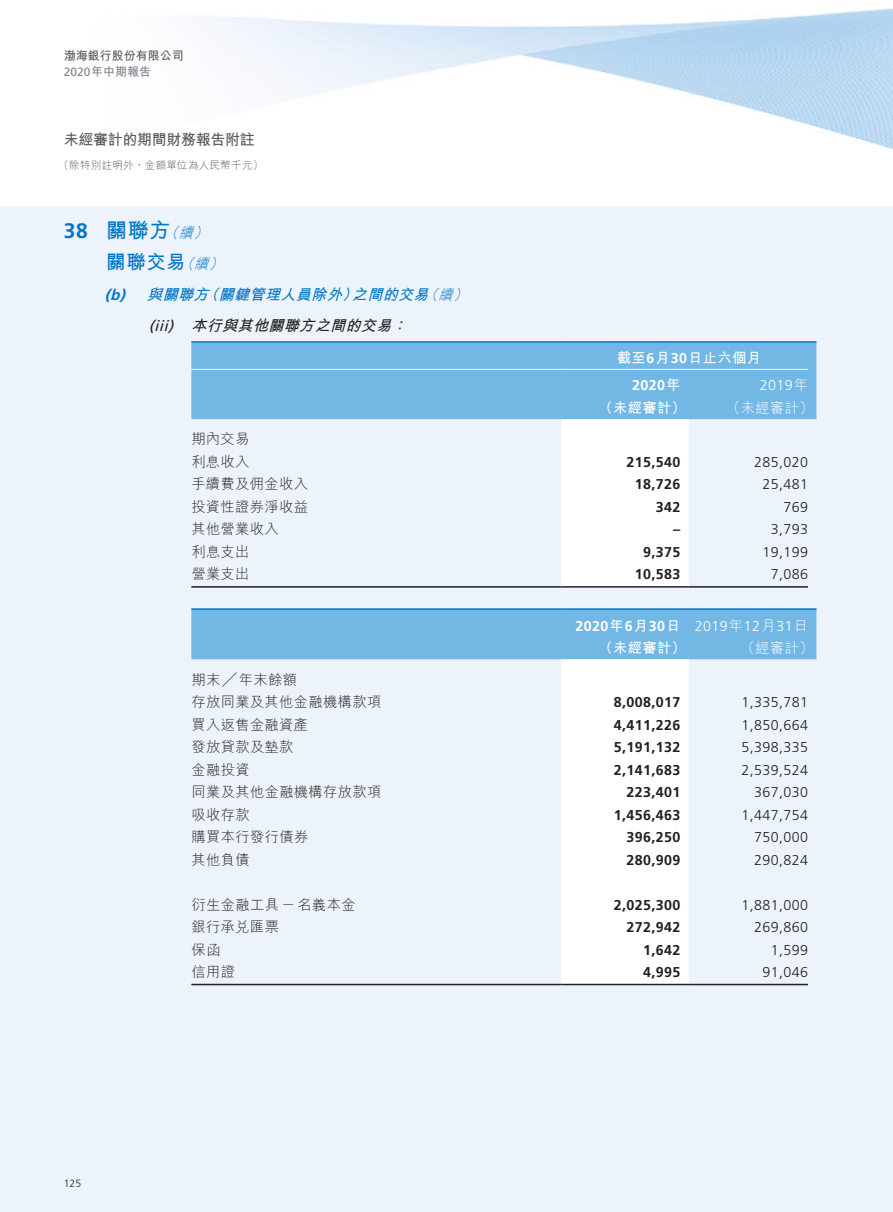
<style>
.page{position:relative;width:893px;height:1212px;background:#fff}
.page>*{position:absolute;margin:0;border:0;box-sizing:border-box;transform-origin:0 0}
.t1{font:700 21px "M Hei HK";color:#0076c8}
.t2{font:700 19.5px "M Hei HK";color:#0076c8}
.t3{font:italic 700 15px/31px "M Hei HK";color:#0076c8}
.t4{font:700 15px "M Hei HK";letter-spacing:-.02em;color:#57585a}
.t5{font:300 14.25px/22.5px "M Hei HK";letter-spacing:.03em;color:#231f20}
.t6{font:300 14.25px "Frutiger LT Std";letter-spacing:.03em;color:#231f20}
.t7{font:700 14.25px "Frutiger LT Std";letter-spacing:.03em;color:#231f20}
.t8{font:300 14.25px "Frutiger LT Std";letter-spacing:.03em;color:#fff}
.t9{font:700 14.25px "M Hei HK";letter-spacing:.03em;color:#fff}
.t10{font:300 14.25px "M Hei HK";letter-spacing:.03em;color:#fff}
.t11{font:700 14.25px "Frutiger LT Std";color:#fff}
.t12{font:700 12px/16.5px "M Hei HK";color:#57585a}
.t13{font:300 10.5px "M Hei HK";letter-spacing:.03em;color:#57585a}
.t14{font:300 10.5px "Frutiger LT Std";color:#231f20}
.s1{font-family:"Frutiger LT Std";font-weight:400;color:#808285}
.s2{color:#808285}
.s3{font-family:"Frutiger LT Std"}
.s4{font-weight:300;font-style:italic;font-size:14.25px}
.s5{font-weight:300;font-size:14.25px}
.s6{font-family:"Frutiger LT Std";font-weight:400;color:#231f20}
.s7{color:#231f20}
.s8{font-family:"M Hei HK"}
.s9{font-weight:700}
.s10{font-family:"M Hei HK";font-weight:700}
</style>
<div class="page">
<img style="left:190px;top:8px;width:703px;height:1204px">
<div style="left:0;top:206px;width:892px;height:1006px;background:#edf3fb"></div>
<div style="left:191px;top:343px;width:625px;height:76px;background:#73b8e5"></div>
<div style="left:561px;top:420px;width:128px;height:166px;background:#fff"></div>
<hr style="left:191px;top:341px;width:370px;height:2px;background:#0076c8">
<hr style="left:561px;top:341px;width:128px;height:2px;background:#0076c8">
<hr style="left:689px;top:341px;width:127px;height:2px;background:#0076c8">
<hr style="left:191px;top:369px;width:370px;height:1px;background:#fff">
<hr style="left:561px;top:369px;width:247px;height:1px;background:#fff">
<hr style="left:191px;top:586px;width:370px;height:2px;background:#231f20">
<hr style="left:561px;top:586px;width:128px;height:2px;background:#231f20">
<hr style="left:689px;top:586px;width:119px;height:2px;background:#231f20">
<svg style="left:191px;top:610px;width:625px;height:374px"></svg>
<hr style="left:191px;top:608px;width:370px;height:2px;background:#0076c8">
<hr style="left:561px;top:608px;width:128px;height:2px;background:#0076c8">
<hr style="left:689px;top:608px;width:127px;height:2px;background:#0076c8">
<hr style="left:191px;top:984px;width:370px;height:1px;background:#231f20">
<hr style="left:561px;top:984px;width:128px;height:1px;background:#231f20">
<hr style="left:689px;top:984px;width:119px;height:1px;background:#231f20">
<p class="t12" style="left:64px;top:46px;width:121px">渤海銀行股份有限公司<br><span class="s1">2020</span><span class="s2">年中期報告</span></p>
<p class="t4" style="left:64px;top:129px;width:193px">未經審計的期間財務報告附註</p>
<p class="t13" style="left:59px;top:160px;width:206px">（除特別註明外，金額單位為人民幣千元）</p>
<h1 class="t1" style="left:64px;top:215px;width:149px"><span class="s3">38</span> 關聯方<span class="s4">（續）</span></h1>
<h2 class="t2" style="left:106px;top:247px;width:122px">關聯交易<span class="s4">（續）</span></h2>
<p class="t3" style="left:149px;top:277px;width:324px;text-indent:-44px"><span class="s3">(b)</span> 與關聯方（關鍵管理人員除外）之間的交易<span class="s5">（續）</span><span class="s6">(iii)</span> <span class="s7">本行與其他關聯方之間的交易：</span></p>
<p class="t5" style="left:191px;top:428px;width:60px">期內交易利息收入</p>
<p class="t9" style="left:617px;top:348px;width:146px">截至<span class="s3">6</span>月<span class="s3">30</span>日止六個月</p>
<p class="t11" style="left:632px;top:377px;width:50px">2020<span class="s8">年</span></p>
<p class="t8" style="left:760px;top:377px;width:50px">2019<span class="s8">年</span></p>
<p class="t9" style="left:599px;top:397px;width:89px">（未經審計）</p>
<p class="t10" style="left:726px;top:400px;width:89px">（未經審計）</p>
<p class="t7" style="left:626px;top:454px;width:55px">215,540</p>
<p class="t6" style="left:754px;top:454px;width:55px">285,020</p>
<p class="t5" style="left:191px;top:473px;width:118px">手續費及佣金收入</p>
<p class="t7" style="left:635px;top:476px;width:47px">18,726</p>
<p class="t6" style="left:762px;top:476px;width:47px">25,481</p>
<p class="t5" style="left:191px;top:495px;width:118px">投資性證券淨收益</p>
<p class="t7" style="left:656px;top:499px;width:26px">342</p>
<p class="t6" style="left:783px;top:499px;width:26px">769</p>
<p class="t5" style="left:191px;top:518px;width:89px">其他營業收入</p>
<p class="t7" style="left:673px;top:521px;width:9px">–</p>
<p class="t6" style="left:771px;top:521px;width:39px">3,793</p>
<p class="t5" style="left:191px;top:540px;width:60px">利息支出</p>
<p class="t7" style="left:643px;top:544px;width:39px">9,375</p>
<p class="t6" style="left:762px;top:544px;width:47px">19,199</p>
<p class="t5" style="left:191px;top:563px;width:60px">營業支出</p>
<p class="t7" style="left:635px;top:566px;width:47px">10,583</p>
<p class="t6" style="left:771px;top:566px;width:39px">7,086</p>
<p class="t8" style="left:576px;top:617px;width:234px"><span class="s9">2020</span><span class="s10">年</span><span class="s9">6</span><span class="s10">月</span><span class="s9">30</span><span class="s10">日</span> 2019<span class="s8">年</span>12<span class="s8">月</span>31<span class="s8">日</span></p>
<p class="t9" style="left:599px;top:637px;width:89px">（未經審計）</p>
<p class="t10" style="left:741px;top:640px;width:74px">（經審計）</p>
<p class="t5" style="left:191px;top:668px;width:192px">期末╱年末餘額<br>存放同業及其他金融機構款項</p>
<p class="t7" style="left:614px;top:694px;width:68px">8,008,017</p>
<p class="t6" style="left:741px;top:694px;width:68px">1,335,781</p>
<p class="t14" style="left:64px;top:1178px;width:19px">125</p>
<p class="t5" style="left:191px;top:713px;width:118px">買入返售金融資產</p>
<p class="t7" style="left:614px;top:716px;width:68px">4,411,226</p>
<p class="t6" style="left:741px;top:716px;width:68px">1,850,664</p>
<p class="t5" style="left:191px;top:735px;width:104px">發放貸款及墊款</p>
<p class="t7" style="left:614px;top:739px;width:68px">5,191,132</p>
<p class="t6" style="left:741px;top:739px;width:68px">5,398,335</p>
<p class="t5" style="left:191px;top:758px;width:60px">金融投資</p>
<p class="t7" style="left:614px;top:761px;width:68px">2,141,683</p>
<p class="t6" style="left:741px;top:761px;width:68px">2,539,524</p>
<p class="t5" style="left:191px;top:780px;width:192px">同業及其他金融機構存放款項</p>
<p class="t7" style="left:627px;top:784px;width:55px">223,401</p>
<p class="t6" style="left:754px;top:784px;width:55px">367,030</p>
<p class="t5" style="left:191px;top:803px;width:60px">吸收存款</p>
<p class="t7" style="left:614px;top:806px;width:68px">1,456,463</p>
<p class="t6" style="left:741px;top:806px;width:68px">1,447,754</p>
<p class="t5" style="left:191px;top:825px;width:118px">購買本行發行債券</p>
<p class="t7" style="left:627px;top:829px;width:55px">396,250</p>
<p class="t6" style="left:754px;top:829px;width:55px">750,000</p>
<p class="t5" style="left:191px;top:848px;width:60px">其他負債</p>
<p class="t7" style="left:627px;top:851px;width:55px">280,909</p>
<p class="t6" style="left:754px;top:851px;width:55px">290,824</p>
<p class="t5" style="left:191px;top:893px;width:166px">衍生金融工具－名義本金</p>
<p class="t7" style="left:614px;top:896px;width:68px">2,025,300</p>
<p class="t6" style="left:741px;top:896px;width:68px">1,881,000</p>
<p class="t5" style="left:191px;top:915px;width:89px">銀行承兌匯票</p>
<p class="t7" style="left:627px;top:919px;width:55px">272,942</p>
<p class="t6" style="left:754px;top:919px;width:55px">269,860</p>
<p class="t5" style="left:191px;top:938px;width:30px">保函</p>
<p class="t7" style="left:643px;top:941px;width:39px">1,642</p>
<p class="t6" style="left:771px;top:941px;width:39px">1,599</p>
<p class="t5" style="left:191px;top:960px;width:45px">信用證</p>
<p class="t7" style="left:643px;top:964px;width:39px">4,995</p>
<p class="t6" style="left:762px;top:964px;width:47px">91,046</p>
</div>
